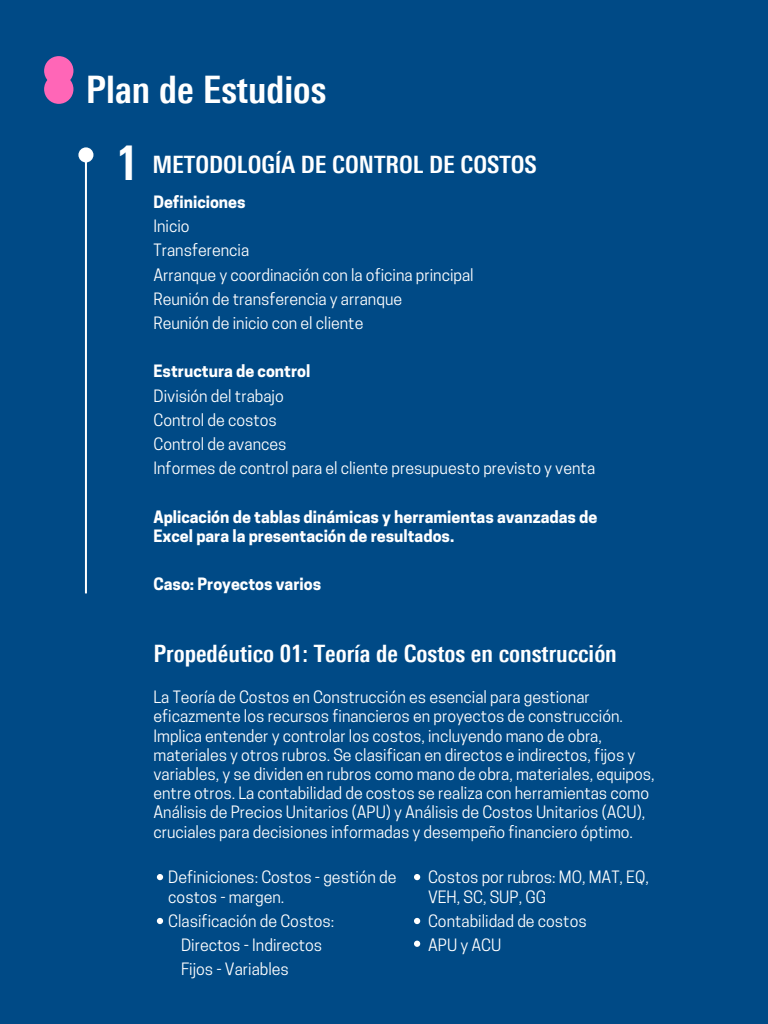
<style>
.page{position:relative;width:768px;height:1024px;background:#004a86}
.page>*{position:absolute;margin:0;border:0;box-sizing:border-box;transform-origin:0 0}
.t1{font:700 condensed 38px "Univers Next Pro";color:#fff}
.t2{font:700 condensed 24px "Univers Next Pro";color:#fff}
.t3{font:16px/24.2px "Cooper Hewitt";color:#fff}
.t4{font:700 16px/19.2px "Cooper Hewitt";color:#fff}
.s1{font-size:48px}
</style>
<div class="page">
<hr style="left:85px;top:155px;width:2px;height:438px;background:#fff">
<div style="left:78px;top:147px;width:15px;height:15px;background:#fff;border-radius:50%"></div>
<div style="left:44px;top:75px;width:29px;height:29px;background:#ff66b7;border-radius:50%"></div>
<div style="left:44px;top:56px;width:29px;height:29px;background:#ff66b7;border-radius:50%"></div>
<svg style="left:157px;top:874px;width:6px;height:6px"></svg>
<svg style="left:414px;top:874px;width:6px;height:6px"></svg>
<svg style="left:414px;top:941px;width:6px;height:6px"></svg>
<svg style="left:157px;top:918px;width:6px;height:6px"></svg>
<svg style="left:414px;top:918px;width:6px;height:6px"></svg>
<h1 class="t1" style="left:86px;top:67px;width:242px">Plan de Estudios</h1>
<h2 class="t2" style="left:116px;top:150px;width:422px"><span class="s1">1</span> METODOLOGÍA DE CONTROL DE COSTOS</h2>
<p class="t4" style="left:153px;top:193px;width:94px">Definiciones</p>
<p class="t3" style="left:153px;top:214px;width:322px">Inicio<br>Transferencia<br>Arranque y coordinación con la oficina principal<br>Reunión de transferencia y arranque<br>Reunión de inicio con el cliente</p>
<p class="t4" style="left:153px;top:362px;width:158px">Estructura de control</p>
<p class="t3" style="left:153px;top:384px;width:443px">División del trabajo<br>Control de costos<br>Control de avances<br>Informes de control para el cliente presupuesto previsto y venta</p>
<p class="t4" style="left:153px;top:507px;width:445px">Aplicación de tablas dinámicas y herramientas avanzadas de<br>Excel para la presentación de resultados.</p>
<p class="t4" style="left:153px;top:575px;width:169px">Caso: Proyectos varios</p>
<h2 class="t2" style="left:153px;top:639px;width:465px">Propedéutico 01: Teoría de Costos en construcción</h2>
<p class="t3" style="left:153px;top:688px;width:503px;line-height:19.2px">La Teoría de Costos en Construcción es esencial para gestionar eficazmente los recursos financieros en proyectos de construcción.<br>Implica entender y controlar los costos, incluyendo mano de obra, materiales y otros rubros. Se clasifican en directos e indirectos, fijos y variables, y se dividen en rubros como mano de obra, materiales, equipos, entre otros. La contabilidad de costos se realiza con herramientas como Análisis de Precios Unitarios (APU) y Análisis de Costos Unitarios (ACU), cruciales para decisiones informadas y desempeño financiero óptimo.</p>
<p class="t3" style="left:168px;top:868px;width:230px;line-height:19.2px">Definiciones: Costos - gestión de costos - margen.</p>
<p class="t3" style="left:181px;top:909px;width:155px;text-indent:-13px">Clasificación de Costos:<br>Directos - Indirectos<br>Fijos - Variables</p>
<p class="t3" style="left:428px;top:868px;width:222px;line-height:19.2px">Costos por rubros: MO, MAT, EQ,<br>VEH, SC, SUP, GG</p>
<p class="t3" style="left:428px;top:909px;width:160px">Contabilidad de costos<br>APU y ACU</p>
</div>
